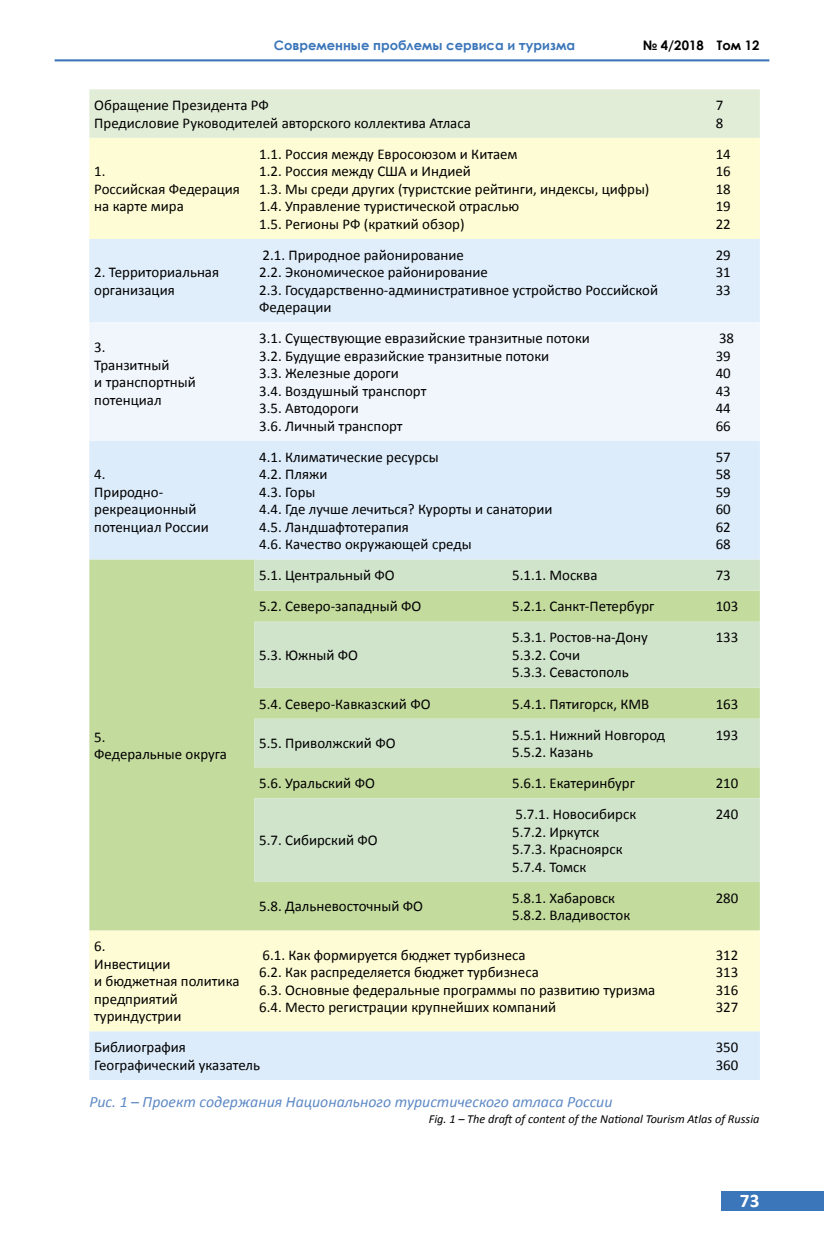
<style>
.page{position:relative;width:824px;height:1241px;background:#fff}
.page>*{position:absolute;margin:0;border:0;box-sizing:border-box;transform-origin:0 0}
.t1{font:700 19.25px "Calibri";color:#fff}
.t2{font:italic 15.75px "Calibri";color:#5e89c5}
.t3{font:14.88px/17.5px "Calibri";color:#000}
.t4{font:700 13.12px "Century Gothic";color:#3b76ba}
.t5{font:700 13.12px "Century Gothic";color:#000}
.t6{font:italic 12.25px "Calibri";color:#000}
</style>
<div class="page">
<hr style="left:55px;top:59px;width:714px;height:2px;background:#3b76ba">
<div style="left:721px;top:1191px;width:102px;height:19px;background:#3b76ba"></div>
<div style="left:89px;top:89px;width:670px;height:49px;background:#e2edd8"></div>
<div style="left:89px;top:138px;width:670px;height:101px;background:#fefcd4"></div>
<div style="left:89px;top:239px;width:670px;height:83px;background:#e0eefb"></div>
<div style="left:89px;top:322px;width:670px;height:119px;background:#f0f6fc"></div>
<svg style="left:89px;top:441px;width:670px;height:638px;background:#e8f2ec"></svg>
<div style="left:89px;top:559px;width:670px;height:371px;background:#c4db9e"></div>
<svg style="left:254px;top:559px;width:505px;height:322px;background:#cce0be"></svg>
<p class="t4" style="left:274px;top:35px;width:303px">Современные проблемы сервиса и туризма</p>
<p class="t5" style="left:642px;top:35px;width:118px">№ 4/2018 Том 12</p>
<p class="t3" style="left:94px;top:97px;width:378px">Обращение Президента РФ<br>Предисловие Руководителей авторского коллектива Атласа</p>
<p class="t3" style="left:715px;top:97px;width:9px">7<br>8</p>
<p class="t3" style="left:94px;top:163px;width:147px">1.<br>Российская Федерация на карте мира</p>
<p class="t3" style="left:259px;top:145px;width:391px">1.1. Россия между Евросоюзом и Китаем<br>1.2. Россия между США и Индией<br>1.3. Мы среди других (туристские рейтинги, индексы, цифры)<br>1.4. Управление туристической отраслью<br>1.5. Регионы РФ (краткий обзор)</p>
<p class="t3" style="left:715px;top:145px;width:17px;text-align:justify">14<br>16<br>18<br>19<br>22</p>
<p class="t3" style="left:94px;top:264px;width:126px">2. Территориальная организация</p>
<p class="t3" style="left:259px;top:246px;width:400px">2.1. Природное районирование<br>2.2. Экономическое районирование<br>2.3. Государственно-административное устройство Российской Федерации</p>
<p class="t3" style="left:715px;top:246px;width:17px;text-align:justify">29<br>31<br>33</p>
<p class="t3" style="left:94px;top:338px;width:103px">3.<br>Транзитный<br>и транспортный потенциал</p>
<p class="t3" style="left:259px;top:330px;width:332px">3.1. Существующие евразийские транзитные потоки<br>3.2. Будущие евразийские транзитные потоки<br>3.3. Железные дороги<br>3.4. Воздушный транспорт<br>3.5. Автодороги<br>3.6. Личный транспорт</p>
<p class="t3" style="left:715px;top:330px;width:20px">38<br>39<br>40<br>43<br>44<br>66</p>
<p class="t3" style="left:94px;top:466px;width:116px">4.<br>Природно&shy;рекреационный потенциал России</p>
<p class="t3" style="left:259px;top:448px;width:295px">4.1. Климатические ресурсы<br>4.2. Пляжи<br>4.3. Горы<br>4.4. Где лучше лечиться? Курорты и санатории<br>4.5. Ландшафтотерапия<br>4.6. Качество окружающей среды</p>
<p class="t3" style="left:715px;top:448px;width:17px;text-align:justify">57<br>58<br>59<br>60<br>62<br>68</p>
<p class="t3" style="left:94px;top:727px;width:134px">5.<br>Федеральные округа</p>
<p class="t3" style="left:259px;top:566px;width:137px">5.1. Центральный ФО</p>
<p class="t3" style="left:512px;top:566px;width:87px">5.1.1. Москва</p>
<p class="t3" style="left:715px;top:566px;width:17px">73</p>
<p class="t3" style="left:259px;top:597px;width:164px">5.2. Северо-западный ФО</p>
<p class="t3" style="left:512px;top:597px;width:144px">5.2.1. Санкт-Петербург</p>
<p class="t3" style="left:715px;top:597px;width:24px">103</p>
<p class="t3" style="left:259px;top:646px;width:100px">5.3. Южный ФО</p>
<p class="t3" style="left:512px;top:628px;width:137px">5.3.1. Ростов-на-Дону<br>5.3.2. Сочи<br>5.3.3. Севастополь</p>
<p class="t3" style="left:715px;top:628px;width:24px">133</p>
<p class="t3" style="left:259px;top:694px;width:173px">5.4. Северо-Кавказский ФО</p>
<p class="t3" style="left:512px;top:694px;width:139px">5.4.1. Пятигорск, КМВ</p>
<p class="t3" style="left:715px;top:694px;width:24px">163</p>
<p class="t3" style="left:259px;top:734px;width:138px">5.5. Приволжский ФО</p>
<p class="t3" style="left:512px;top:725px;width:154px">5.5.1. Нижний Новгород<br>5.5.2. Казань</p>
<p class="t3" style="left:715px;top:725px;width:24px">193</p>
<p class="t3" style="left:259px;top:774px;width:117px">5.6. Уральский ФО</p>
<p class="t3" style="left:512px;top:774px;width:124px">5.6.1. Екатеринбург</p>
<p class="t3" style="left:715px;top:774px;width:24px">210</p>
<p class="t3" style="left:259px;top:831px;width:120px">5.7. Сибирский ФО</p>
<p class="t3" style="left:512px;top:805px;width:125px">5.7.1. Новосибирск<br>5.7.2. Иркутск<br>5.7.3. Красноярск<br>5.7.4. Томск</p>
<p class="t3" style="left:715px;top:805px;width:24px">240</p>
<p class="t3" style="left:259px;top:897px;width:165px">5.8. Дальневосточный ФО</p>
<p class="t3" style="left:512px;top:888px;width:119px">5.8.1. Хабаровск<br>5.8.2. Владивосток</p>
<p class="t3" style="left:715px;top:888px;width:24px">280</p>
<p class="t3" style="left:94px;top:937px;width:147px">6.<br>Инвестиции<br>и бюджетная политика предприятий туриндустрии</p>
<p class="t3" style="left:259px;top:946px;width:397px">6.1. Как формируется бюджет турбизнеса<br>6.2. Как распределяется бюджет турбизнеса<br>6.3. Основные федеральные программы по развитию туризма 6.4. Место регистрации крупнейших компаний</p>
<p class="t3" style="left:715px;top:946px;width:24px;text-align:justify">312<br>313<br>316<br>327</p>
<p class="t3" style="left:94px;top:1038px;width:167px">Библиография<br>Географический указатель</p>
<p class="t3" style="left:715px;top:1038px;width:24px">350<br>360</p>
<p class="t2" style="left:89px;top:1090px;width:524px">Рис. 1 – Проект содержания Национального туристического атласа России</p>
<p class="t6" style="left:429px;top:1109px;width:332px">Fig. 1 – The draft of content of the National Tourism Atlas of Russia</p>
<p class="t1" style="left:739px;top:1188px;width:21px">73</p>
</div>
